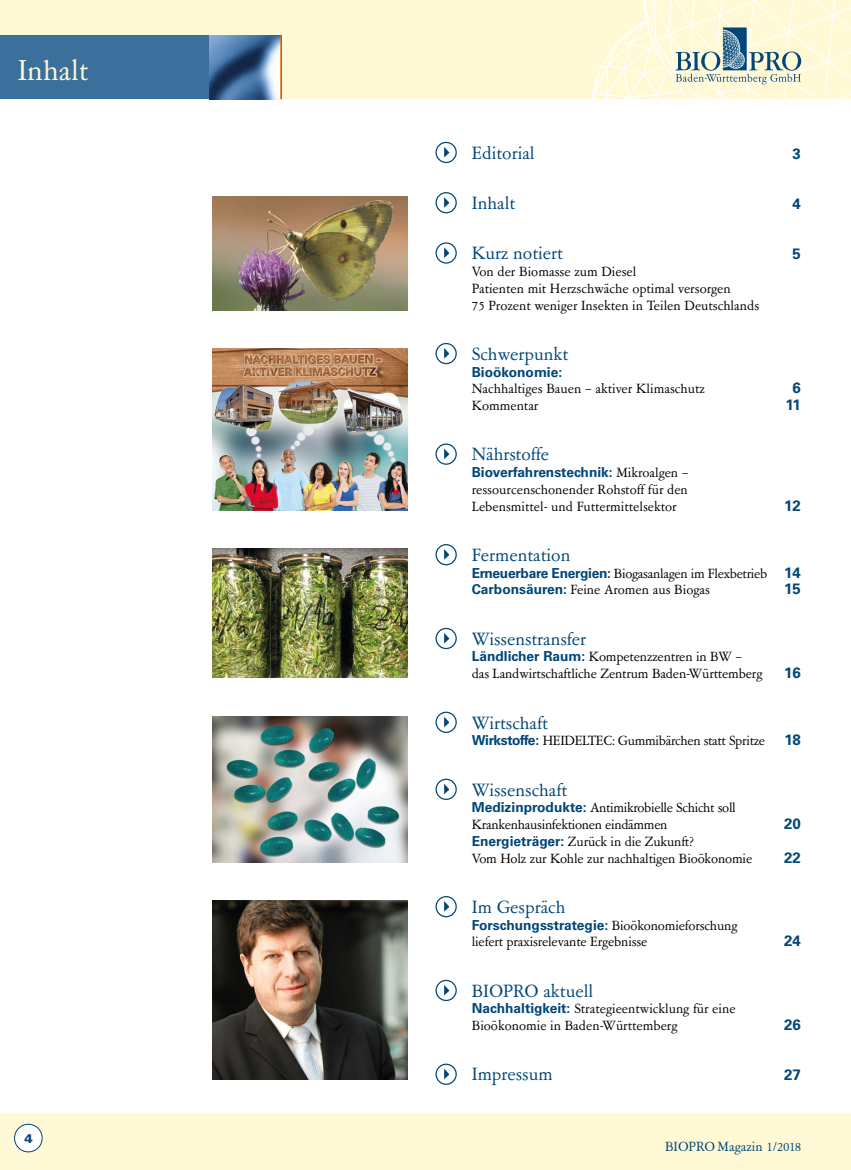
<style>
.page{position:relative;width:851px;height:1170px;background:#fff}
.page>*{position:absolute;margin:0;border:0;box-sizing:border-box;transform-origin:0 0}
.t1{font:32.5px "Garamont Amst SB Rom";color:#fff9d5}
.t2{font:20px "Garamont Amst SB Rom";color:#004676}
.t3{font:15px/16.8px "Garamont Amst SB Rom";letter-spacing:-.01em;color:#000}
.t4{font:700 15px "Univers";color:#004676}
.t5{font:15px "Garamont Amst SB Rom";color:#004676}
.t6{font:700 13.75px "Univers";color:#004676}
.t7{font:900 12.5px "Univers";color:#004676}
.s1{font-family:"Garamont Amst SB Rom";font-weight:400;font-size:15px;color:#000}
.s2{font-family:"Univers";font-weight:700;font-size:13.75px;color:#004676}
.s3{font-family:"Univers";font-weight:700;color:#004676}
</style>
<div class="page">
<hr style="left:850px;top:0;width:1px;height:99px;background:#fff9d5">
<hr style="left:850px;top:1113px;width:1px;height:56px;background:#fff9d5">
<div style="left:0;top:0;width:850px;height:99px;background:#fff9d5"></div>
<div style="left:0;top:1113px;width:850px;height:56px;background:#fff9d5"></div>
<div style="left:0;top:35px;width:281px;height:64px;background:#3b709c"></div>
<img style="left:209px;top:35px;width:71px;height:64px">
<div style="left:15px;top:1124px;width:27px;height:27px;background:#fff;border-radius:50%"></div>
<div style="left:14px;top:1123px;width:29px;height:29px;border:1px solid #004676;border-radius:50%"></div>
<hr style="left:280px;top:35px;width:1px;height:64px;background:#ec6608">
<svg style="left:675px;top:27px;width:126px;height:57px"></svg>
<img style="left:213px;top:197px;width:194px;height:113px">
<img style="left:213px;top:716px;width:194px;height:146px">
<img style="left:213px;top:900px;width:194px;height:179px">
<img style="left:213px;top:348px;width:194px;height:162px">
<img style="left:213px;top:548px;width:194px;height:129px">
<div style="left:435px;top:142px;width:21px;height:21px;border:1px solid #004676;border-radius:50%"></div>
<svg style="left:444px;top:147px;width:5px;height:10px"></svg>
<svg style="left:436px;top:193px;width:20px;height:20px"></svg>
<div style="left:435px;top:192px;width:21px;height:21px;border:1px solid #004676;border-radius:50%"></div>
<svg style="left:444px;top:197px;width:5px;height:11px"></svg>
<div style="left:435px;top:242px;width:21px;height:21px;border:1px solid #004676;border-radius:50%"></div>
<svg style="left:444px;top:247px;width:5px;height:11px"></svg>
<svg style="left:436px;top:343px;width:20px;height:20px"></svg>
<div style="left:435px;top:343px;width:21px;height:21px;border:1px solid #004676;border-radius:50%"></div>
<svg style="left:444px;top:348px;width:5px;height:10px"></svg>
<svg style="left:436px;top:444px;width:20px;height:20px"></svg>
<div style="left:435px;top:443px;width:21px;height:21px;border:1px solid #004676;border-radius:50%"></div>
<svg style="left:444px;top:448px;width:5px;height:11px"></svg>
<svg style="left:436px;top:544px;width:20px;height:20px"></svg>
<div style="left:435px;top:544px;width:21px;height:21px;border:1px solid #004676;border-radius:50%"></div>
<svg style="left:444px;top:549px;width:5px;height:10px"></svg>
<svg style="left:436px;top:628px;width:20px;height:20px"></svg>
<div style="left:435px;top:627px;width:21px;height:22px;border:1px solid #004676;border-radius:50%"></div>
<svg style="left:444px;top:632px;width:5px;height:11px"></svg>
<svg style="left:436px;top:712px;width:20px;height:20px"></svg>
<div style="left:435px;top:711px;width:21px;height:21px;border:1px solid #004676;border-radius:50%"></div>
<svg style="left:444px;top:716px;width:5px;height:11px"></svg>
<svg style="left:436px;top:779px;width:20px;height:20px"></svg>
<div style="left:435px;top:778px;width:21px;height:21px;border:1px solid #004676;border-radius:50%"></div>
<svg style="left:444px;top:783px;width:5px;height:11px"></svg>
<svg style="left:436px;top:896px;width:20px;height:20px"></svg>
<div style="left:435px;top:895px;width:21px;height:22px;border:1px solid #004676;border-radius:50%"></div>
<svg style="left:444px;top:900px;width:5px;height:11px"></svg>
<svg style="left:436px;top:980px;width:20px;height:20px"></svg>
<div style="left:435px;top:979px;width:21px;height:21px;border:1px solid #004676;border-radius:50%"></div>
<svg style="left:444px;top:984px;width:5px;height:11px"></svg>
<svg style="left:436px;top:1064px;width:20px;height:20px"></svg>
<div style="left:435px;top:1063px;width:21px;height:21px;border:1px solid #004676;border-radius:50%"></div>
<svg style="left:444px;top:1068px;width:5px;height:11px"></svg>
<h1 class="t1" style="left:18px;top:54px;width:72px">Inhalt</h1>
<p class="t7" style="left:24px;top:1130px;width:10px">4</p>
<h2 class="t2" style="left:471px;top:143px;width:64px">Editorial</h2>
<p class="t4" style="left:792px;top:144px;width:10px">3</p>
<h2 class="t2" style="left:471px;top:193px;width:45px">Inhalt</h2>
<p class="t4" style="left:792px;top:195px;width:10px">4</p>
<h2 class="t2" style="left:471px;top:243px;width:93px">Kurz notiert</h2>
<p class="t4" style="left:792px;top:245px;width:10px">5</p>
<p class="t3" style="left:471px;top:264px;width:289px">Von der Biomasse zum Diesel<br>Patienten mit Herzschwäche optimal versorgen<br>75 Prozent weniger Insekten in Teilen Deutschlands</p>
<h2 class="t2" style="left:471px;top:344px;width:98px">Schwerpunkt</h2>
<p class="t6" style="left:471px;top:363px;width:92px">Bioökonomie:</p>
<p class="t3" style="left:471px;top:381px;width:234px">Nachhaltiges Bauen – aktiver Klimaschutz</p>
<p class="t4" style="left:792px;top:379px;width:10px">6</p>
<p class="t3" style="left:471px;top:398px;width:68px">Kommentar</p>
<p class="t4" style="left:785px;top:396px;width:17px">11</p>
<h2 class="t2" style="left:471px;top:444px;width:79px">Nährstoffe</h2>
<p class="t6" style="left:471px;top:464px;width:218px">Bioverfahrenstechnik: <span class="s1">Mikroalgen –</span></p>
<p class="t3" style="left:471px;top:481px;width:217px">ressourcenschonender Rohstoff für den<br>Lebensmittel- und Futtermittelsektor</p>
<p class="t4" style="left:783px;top:496px;width:18px">12</p>
<h2 class="t2" style="left:471px;top:545px;width:100px">Fermentation</h2>
<p class="t3" style="left:471px;top:565px;width:330px"><span class="s2">Erneuerbare Energien:</span> Biogasanlagen im Flexbetrieb <span class="s3">14<br></span><span class="s2">Carbonsäuren:</span> Feine Aromen aus Biogas</p>
<p class="t4" style="left:783px;top:580px;width:18px">15</p>
<h2 class="t2" style="left:471px;top:628px;width:116px">Wissenstransfer</h2>
<p class="t3" style="left:471px;top:649px;width:292px"><span class="s2">Ländlicher Raum:</span> Kompetenzzentren in BW – das Landwirtschaftliche Zentrum Baden-Württemberg</p>
<p class="t4" style="left:783px;top:664px;width:18px">16</p>
<h2 class="t2" style="left:471px;top:712px;width:78px">Wirtschaft</h2>
<p class="t3" style="left:471px;top:733px;width:295px"><span class="s2">Wirkstoffe:</span> HEIDELTEC: Gummibärchen statt Spritze</p>
<p class="t4" style="left:784px;top:731px;width:18px">18</p>
<h2 class="t2" style="left:471px;top:779px;width:97px">Wissenschaft</h2>
<p class="t3" style="left:471px;top:800px;width:265px"><span class="s2">Medizinprodukte:</span> Antimikrobielle Schicht soll<br>Krankenhausinfektionen eindämmen</p>
<p class="t4" style="left:783px;top:814px;width:18px">20</p>
<p class="t3" style="left:471px;top:833px;width:282px"><span class="s2">Energieträger:</span> Zurück in die Zukunft?<br>Vom Holz zur Kohle zur nachhaltigen Bioökonomie</p>
<p class="t4" style="left:783px;top:848px;width:18px">22</p>
<h2 class="t2" style="left:471px;top:896px;width:95px">Im Gespräch</h2>
<p class="t6" style="left:471px;top:916px;width:267px">Forschungsstrategie: <span class="s1">Bioökonomieforschung</span></p>
<p class="t3" style="left:471px;top:934px;width:177px">liefert praxisrelevante Ergebnisse</p>
<p class="t4" style="left:783px;top:932px;width:18px">24</p>
<h2 class="t2" style="left:471px;top:980px;width:123px">BIOPRO aktuell</h2>
<p class="t3" style="left:471px;top:1001px;width:265px"><span class="s2">Nachhaltigkeit:</span> Strategieentwicklung für eine<br>Bioökonomie in Baden-Württemberg</p>
<p class="t4" style="left:783px;top:1015px;width:18px">26</p>
<h2 class="t2" style="left:471px;top:1064px;width:82px">Impressum</h2>
<p class="t4" style="left:783px;top:1066px;width:18px">27</p>
<p class="t5" style="left:665px;top:1138px;width:138px">BIOPRO Magazin 1/2018</p>
</div>
